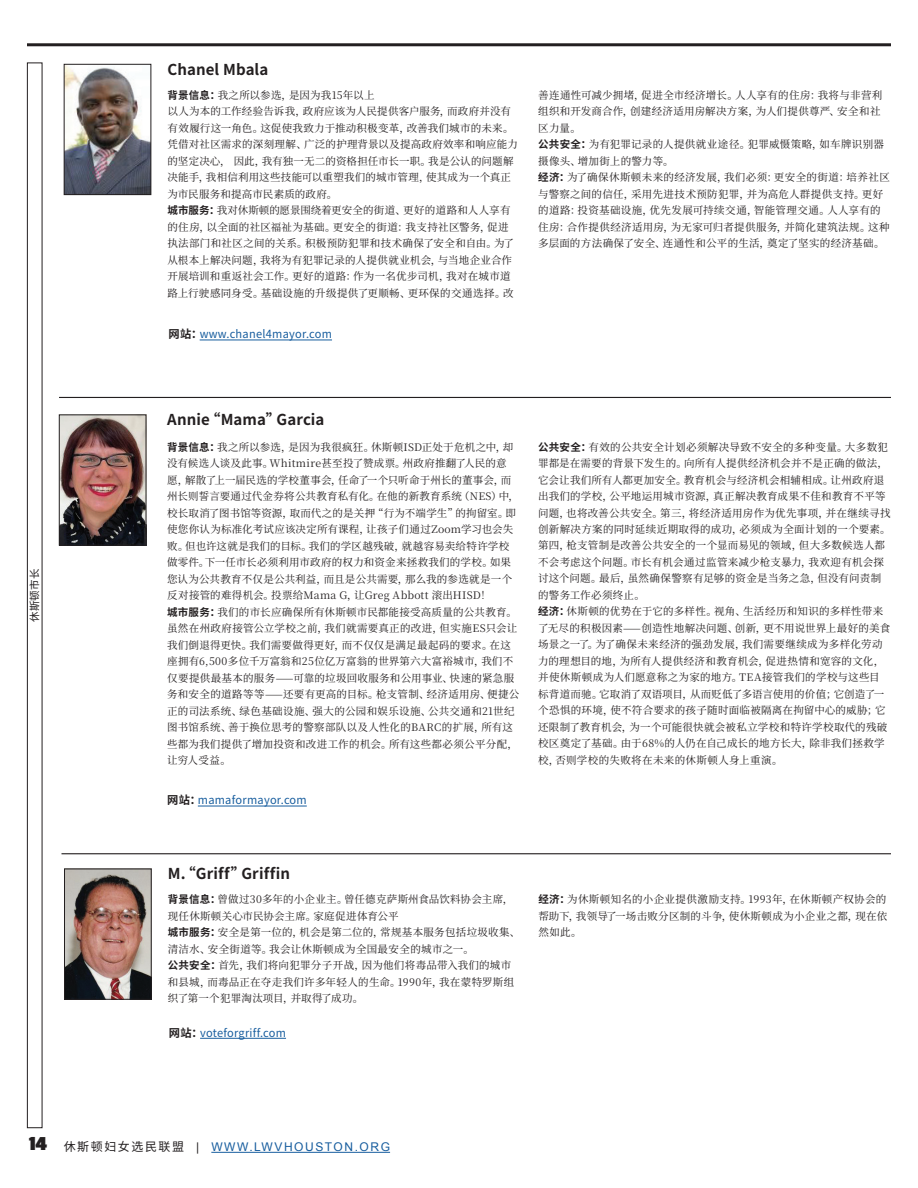
<style>
.page{position:relative;width:918px;height:1188px;background:#fff}
.page>*{position:absolute;margin:0;border:0;box-sizing:border-box;transform-origin:0 0}
.t1{font:700 15px "Source Han Sans CN";letter-spacing:.005em;color:#231f20}
.t2{font:12px "Arial";letter-spacing:.13em;color:#175d9e}
.t3{font:11.25px "Source Han Sans CN";letter-spacing:.025em;color:#175d9e}
.t4{font:10.5px/16.5px "Source Han Serif SC";letter-spacing:.025em;color:#231f20}
.t5{font:10.5px "Source Han Sans CN";letter-spacing:.01em;color:#231f20}
.s1{font-family:"Source Han Sans CN";font-weight:700}
.s2{font-weight:700;color:#231f20}
.s3{font-family:"Passion One";font-weight:700;font-size:21px;color:#231f20}
.s4{font-family:"Source Han Sans CN";color:#231f20}
.s5{color:#231f20}
</style>
<div class="page">
<hr style="left:211px;top:1152px;width:179px;height:1px;background:#175d9e">
<hr style="left:27px;top:43px;width:864px;height:3px;background:#231f20">
<div style="left:27px;top:63px;width:15px;height:1065px;border:1px solid #231f20"></div>
<hr style="left:59px;top:397px;width:832px;height:1px;background:#231f20">
<img style="left:66px;top:66px;width:83px;height:127px">
<div style="left:64px;top:64px;width:87px;height:131px;border:1px solid #231f20"></div>
<hr style="left:200px;top:340px;width:132px;height:1px;background:#175d9e">
<img style="left:61px;top:417px;width:83px;height:126px">
<div style="left:59px;top:415px;width:87px;height:130px;border:1px solid #231f20"></div>
<hr style="left:198px;top:806px;width:109px;height:1px;background:#175d9e">
<hr style="left:62px;top:853px;width:829px;height:1px;background:#231f20">
<img style="left:66px;top:871px;width:83px;height:127px">
<div style="left:64px;top:869px;width:87px;height:131px;border:1px solid #231f20"></div>
<hr style="left:200px;top:1038px;width:86px;height:1px;background:#175d9e">
<p class="t5" style="left:29px;top:622px;width:54px;rotate:-90deg">休斯顿市长</p>
<h1 class="t1" style="left:167px;top:61px;width:102px">Chanel Mbala</h1>
<p class="t4" style="left:167px;top:87px;width:352px"><span class="s1">背景信息：</span>我之所以参选，是因为我15年以上<br>以人为本的工作经验告诉我，政府应该为人民提供客户服务，而政府并没有有效履行这一角色。这促使我致力于推动积极变革，改善我们城市的未来。凭借对社区需求的深刻理解、广泛的护理背景以及提高政府效率和响应能力的坚定决心， 因此，我有独一无二的资格担任市长一职。我是公认的问题解决能手，我相信利用这些技能可以重塑我们的城市管理，使其成为一个真正为市民服务和提高市民素质的政府。<br><span class="s1">城市服务：</span>我对休斯顿的愿景围绕着更安全的街道、更好的道路和人人享有的住房，以全面的社区福祉为基础。更安全的街道：我支持社区警务，促进执法部门和社区之间的关系。积极预防犯罪和技术确保了安全和自由。为了从根本上解决问题，我将为有犯罪记录的人提供就业机会，与当地企业合作开展培训和重返社会工作。更好的道路：作为一名优步司机，我对在城市道路上行驶感同身受。基础设施的升级提供了更顺畅、更环保的交通选择。改</p>
<p class="t4" style="left:538px;top:87px;width:353px">善连通性可减少拥堵，促进全市经济增长。人人享有的住房：我将与非营利组织和开发商合作，创建经济适用房解决方案，为人们提供尊严、安全和社区力量。<br><span class="s1">公共安全：</span>为有犯罪记录的人提供就业途径。犯罪威慑策略，如车牌识别器摄像头、增加街上的警力等。<br><span class="s1">经济：</span>为了确保休斯顿未来的经济发展，我们必须：更安全的街道：培养社区与警察之间的信任，采用先进技术预防犯罪，并为高危人群提供支持。更好的道路：投资基础设施，优先发展可持续交通，智能管理交通。人人享有的住房：合作提供经济适用房，为无家可归者提供服务，并简化建筑法规。这种多层面的方法确保了安全、连通性和公平的生活，奠定了坚实的经济基础。</p>
<p class="t3" style="left:169px;top:328px;width:165px"><span class="s2">网站：</span>www.chanel4mayor.com</p>
<h1 class="t1" style="left:167px;top:411px;width:159px">Annie“Mama”Garcia</h1>
<p class="t4" style="left:167px;top:439px;width:354px"><span class="s1">背景信息：</span>我之所以参选，是因为我很疯狂。休斯顿ISD正处于危机之中，却没有候选人谈及此事。Whitmire甚至投了赞成票。州政府推翻了人民的意愿，解散了上一届民选的学校董事会，任命了一个只听命于州长的董事会，而州长则誓言要通过代金券将公共教育私有化。在他的新教育系统（NES）中，校长取消了图书馆等资源，取而代之的是关押“行为不端学生”的拘留室。即使您你认为标准化考试应该决定所有课程，让孩子们通过Zoom学习也会失败。但也许这就是我们的目标。我们的学区越残破，就越容易卖给特许学校做零件。下一任市长必须利用市政府的权力和资金来拯救我们的学校。如果您认为公共教育不仅是公共利益，而且是公共需要，那么我的参选就是一个反对接管的难得机会。投票给Mama G，让Greg Abbott 滚出HISD！<br><span class="s1">城市服务：</span>我们的市长应确保所有休斯顿市民都能接受高质量的公共教育。虽然在州政府接管公立学校之前，我们就需要真正的改进，但实施ES只会让我们倒退得更快。我们需要做得更好，而不仅仅是满足最起码的要求。在这座拥有6,500多位千万富翁和25位亿万富翁的世界第六大富裕城市，我们不仅要提供最基本的服务——可靠的垃圾回收服务和公用事业、快速的紧急服务和安全的道路等等——还要有更高的目标。枪支管制、经济适用房、便捷公正的司法系统、绿色基础设施、强大的公园和娱乐设施、公共交通和21世纪图书馆系统、善于换位思考的警察部队以及人性化的BARC的扩展，所有这些都为我们提供了增加投资和改进工作的机会。所有这些都必须公平分配，让穷人受益。</p>
<p class="t4" style="left:538px;top:439px;width:354px"><span class="s1">公共安全：</span>有效的公共安全计划必须解决导致不安全的多种变量。大多数犯罪都是在需要的背景下发生的。向所有人提供经济机会并不是正确的做法，它会让我们所有人都更加安全。教育机会与经济机会相辅相成。让州政府退出我们的学校，公平地运用城市资源，真正解决教育成果不佳和教育不平等问题，也将改善公共安全。第三，将经济适用房作为优先事项，并在继续寻找创新解决方案的同时延续近期取得的成功，必须成为全面计划的一个要素。第四，枪支管制是改善公共安全的一个显而易见的领域，但大多数候选人都不会考虑这个问题。市长有机会通过监管来减少枪支暴力，我欢迎有机会探讨这个问题。最后，虽然确保警察有足够的资金是当务之急，但没有问责制的警务工作必须终止。<br><span class="s1">经济：</span>休斯顿的优势在于它的多样性。视角、生活经历和知识的多样性带来了无尽的积极因素——创造性地解决问题、创新，更不用说世界上最好的美食场景之一了。为了确保未来经济的强劲发展，我们需要继续成为多样化劳动力的理想目的地，为所有人提供经济和教育机会，促进热情和宽容的文化，并使休斯顿成为人们愿意称之为家的地方。TEA接管我们的学校与这些目标背道而驰。它取消了双语项目，从而贬低了多语言使用的价值；它创造了一个恐惧的环境，使不符合要求的孩子随时面临被隔离在拘留中心的威胁；它还限制了教育机会，为一个可能很快就会被私立学校和特许学校取代的残破校区奠定了基础。由于68%的人仍在自己成长的地方长大，除非我们拯救学校，否则学校的失败将在未来的休斯顿人身上重演。</p>
<p class="t3" style="left:167px;top:794px;width:141px"><span class="s2">网站：</span>mamaformayor.com</p>
<h1 class="t1" style="left:168px;top:865px;width:124px">M.“Griff”Griffin</h1>
<p class="t4" style="left:168px;top:891px;width:354px"><span class="s1">背景信息：</span>曾做过30多年的小企业主。曾任德克萨斯州食品饮料协会主席，现任休斯顿关心市民协会主席。家庭促进体育公平<br><span class="s1">城市服务：</span>安全是第一位的，机会是第二位的，常规基本服务包括垃圾收集、清洁水、安全街道等。我会让休斯顿成为全国最安全的城市之一。<br><span class="s1">公共安全：</span>首先，我们将向犯罪分子开战，因为他们将毒品带入我们的城市和县城，而毒品正在夺走我们许多年轻人的生命。1990年，我在蒙特罗斯组织了第一个犯罪淘汰项目，并取得了成功。</p>
<p class="t4" style="left:538px;top:891px;width:350px;text-align:justify"><span class="s1">经济：</span>为休斯顿知名的小企业提供激励支持。1993年，在休斯顿产权协会的帮助下，我领导了一场击败分区制的斗争，使休斯顿成为小企业之都，现在依然如此。</p>
<p class="t3" style="left:169px;top:1026px;width:119px"><span class="s2">网站：</span>voteforgriff.com</p>
<p class="t2" style="left:29px;top:1139px;width:363px"><span class="s3">14</span> <span class="s4">休斯顿妇女选民联盟</span> <span class="s5">|</span> WWW.LWVHOUSTON.ORG</p>
</div>
